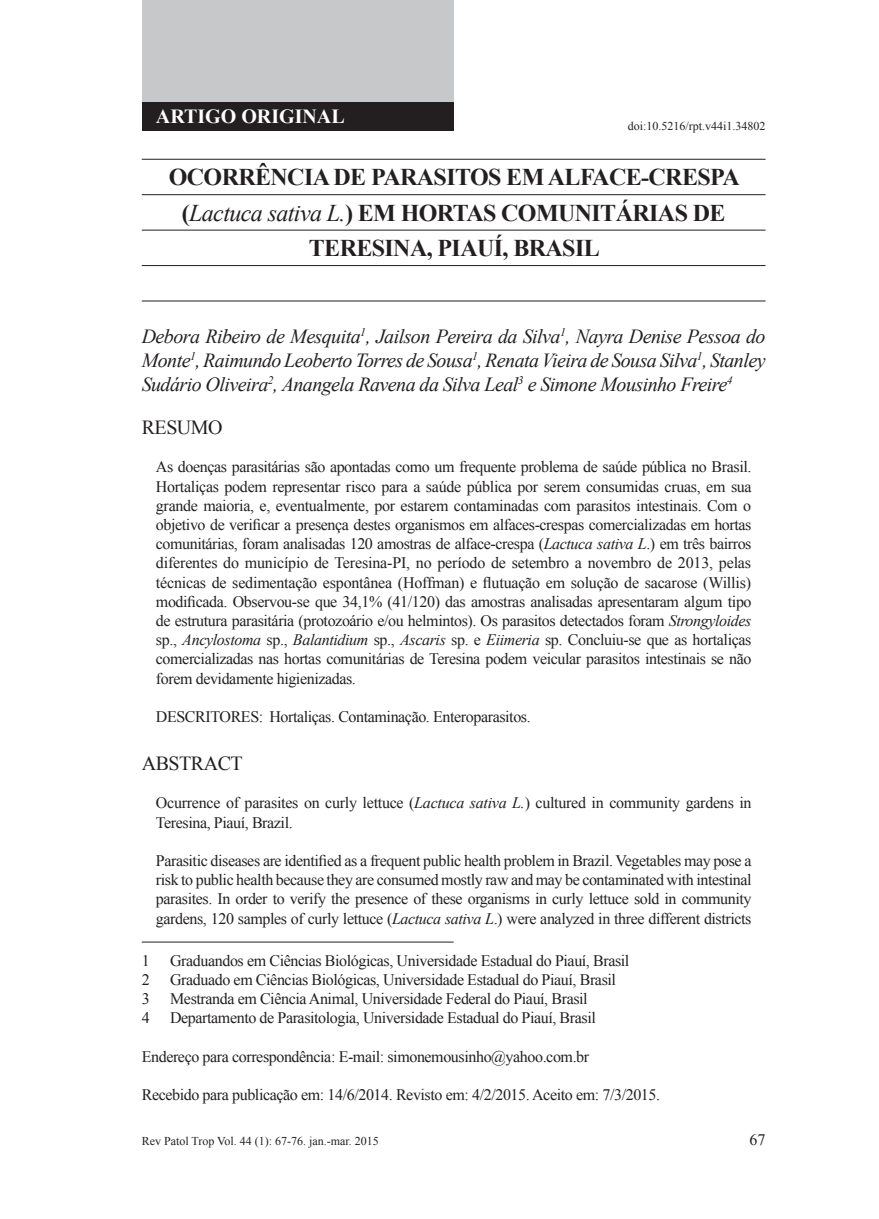
<style>
.page{position:relative;width:879px;height:1219px;background:#fff}
.page>*{position:absolute;margin:0;border:0;box-sizing:border-box;transform-origin:0 0}
.t1{font:700 24px/35.4px "Times New Roman";letter-spacing:-.025em;color:#231f20;text-align:center}
.t2{font:italic 20px/24px "Times New Roman";letter-spacing:-.03em;color:#231f20;text-align:justify}
.t3{font:700 20px "Times New Roman";color:#fff}
.t4{font:20px "Times New Roman";letter-spacing:-.025em;color:#231f20}
.t5{font:16px/19.2px "Times New Roman";letter-spacing:-.025em;color:#231f20;text-align:justify}
.t6{font:12px "Times New Roman";color:#231f20}
.s1{font-weight:400;font-style:italic}
.s2{font-style:italic}
</style>
<div class="page">
<div style="left:142px;top:0;width:312px;height:102px;background:#c7c8ca"></div>
<div style="left:142px;top:102px;width:312px;height:28px;background:#231f20"></div>
<hr style="left:142px;top:159px;width:623px;height:1px;background:#231f20">
<hr style="left:142px;top:194px;width:623px;height:1px;background:#231f20">
<hr style="left:142px;top:230px;width:623px;height:1px;background:#231f20">
<hr style="left:142px;top:265px;width:623px;height:1px;background:#231f20">
<hr style="left:142px;top:300px;width:623px;height:1px;background:#231f20">
<hr style="left:142px;top:942px;width:312px;height:1px;background:#231f20">
<p class="t3" style="left:156px;top:102px;width:190px">ARTIGO ORIGINAL</p>
<p class="t6" style="left:628px;top:118px;width:139px">doi:10.5216/rpt.v44i1.34802</p>
<h1 class="t1" style="left:169px;top:159px;width:572px">OCORRÊNCIA DE PARASITOS EM ALFACE-CRESPA (<span class="s1">Lactuca sativa L.</span>) EM HORTAS COMUNITÁRIAS DE<br>TERESINA, PIAUÍ, BRASIL</h1>
<p class="t2" style="left:142px;top:324px;width:625px">Debora Ribeiro de Mesquita<sup>1</sup>, Jailson Pereira da Silva<sup>1</sup>, Nayra Denise Pessoa do Monte<sup>1</sup>, Raimundo Leoberto Torres de Sousa<sup>1</sup>, Renata Vieira de Sousa Silva<sup>1</sup>, Stanley Sudário Oliveira<sup>2</sup>, Anangela Ravena da Silva Leal<sup>3</sup> e Simone Mousinho Freire<sup>4</sup></p>
<p class="t4" style="left:142px;top:414px;width:82px">RESUMO</p>
<p class="t5" style="left:156px;top:457px;width:597px">As doenças parasitárias são apontadas como um frequente problema de saúde pública no Brasil.<br>Hortaliças podem representar risco para a saúde pública por serem consumidas cruas, em sua grande maioria, e, eventualmente, por estarem contaminadas com parasitos intestinais. Com o objetivo de verificar a presença destes organismos em alfaces-crespas comercializadas em hortas comunitárias, foram analisadas 120 amostras de alface-crespa (<span class="s2">Lactuca sativa L</span>.) em três bairros diferentes do município de Teresina-PI, no período de setembro a novembro de 2013, pelas técnicas de sedimentação espontânea (Hoffman) e flutuação em solução de sacarose (Willis) modificada. Observou-se que 34,1% (41/120) das amostras analisadas apresentaram algum tipo de estrutura parasitária (protozoário e/ou helmintos). Os parasitos detectados foram <span class="s2">Strongyloides </span>sp., <span class="s2">Ancylostoma</span> sp., <span class="s2">Balantidium</span> sp., <span class="s2">Ascaris</span> sp. e <span class="s2">Eiimeria</span> sp. Concluiu-se que as hortaliças comercializadas nas hortas comunitárias de Teresina podem veicular parasitos intestinais se não forem devidamente higienizadas.</p>
<p class="t5" style="left:156px;top:707px;width:376px">DESCRITORES: Hortaliças. Contaminação. Enteroparasitos.</p>
<p class="t4" style="left:142px;top:750px;width:102px">ABSTRACT</p>
<p class="t5" style="left:156px;top:793px;width:597px">Ocurrence of parasites on curly lettuce (<span class="s2">Lactuca sativa L.</span>) cultured in community gardens in<br>Teresina, Piauí, Brazil.</p>
<p class="t5" style="left:156px;top:851px;width:597px">Parasitic diseases are identified as a frequent public health problem in Brazil. Vegetables may pose a risk to public health because they are consumed mostly raw and may be contaminated with intestinal parasites. In order to verify the presence of these organisms in curly lettuce sold in community gardens, 120 samples of curly lettuce (<span class="s2">Lactuca sativa L</span>.) were analyzed in three different districts</p>
<p class="t5" style="left:142px;top:950px;width:9px">1</p>
<p class="t5" style="left:170px;top:950px;width:461px">Graduandos em Ciências Biológicas, Universidade Estadual do Piauí, Brasil</p>
<p class="t5" style="left:142px;top:969px;width:9px">2</p>
<p class="t5" style="left:170px;top:969px;width:447px">Graduado em Ciências Biológicas, Universidade Estadual do Piauí, Brasil</p>
<p class="t5" style="left:142px;top:989px;width:9px">3</p>
<p class="t5" style="left:170px;top:989px;width:419px">Mestranda em Ciência Animal, Universidade Federal do Piauí, Brasil</p>
<p class="t5" style="left:142px;top:1008px;width:9px">4</p>
<p class="t5" style="left:170px;top:1008px;width:427px">Departamento de Parasitologia, Universidade Estadual do Piauí, Brasil</p>
<p class="t5" style="left:142px;top:1046px;width:449px">Endereço para correspondência: E-mail: simonemousinho@yahoo.com.br</p>
<p class="t5" style="left:142px;top:1085px;width:520px">Recebido para publicação em: 14/6/2014. Revisto em: 4/2/2015. Aceito em: 7/3/2015.</p>
<p class="t6" style="left:142px;top:1133px;width:238px">Rev Patol Trop Vol. 44 (1): 67-76. jan.-mar. 2015</p>
<p class="t5" style="left:749px;top:1130px;width:17px">67</p>
</div>
